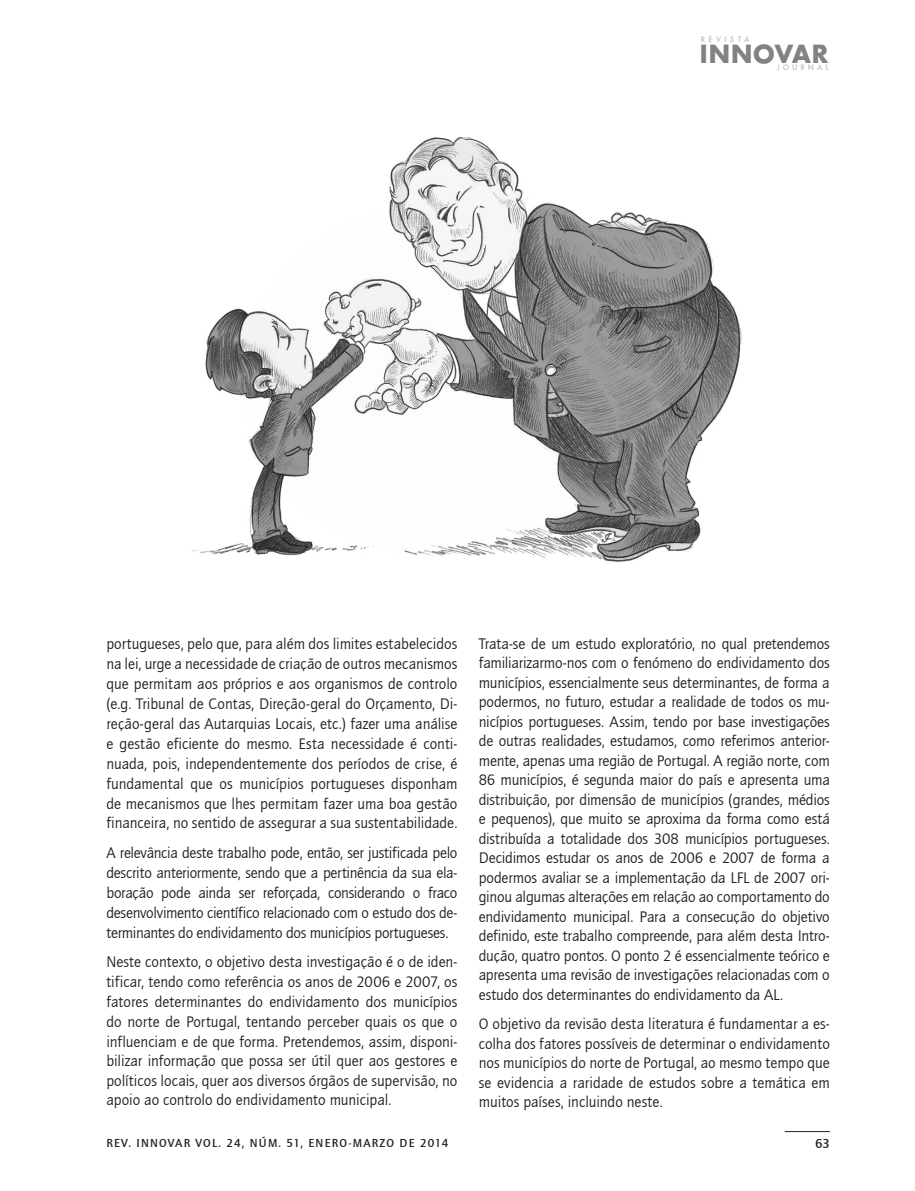
<style>
.page{position:relative;width:915px;height:1191px;background:#fff}
.page>*{position:absolute;margin:0;border:0;box-sizing:border-box;transform-origin:0 0}
.t1{font:700 27.3px "Futura TEE";letter-spacing:.005em;color:#808285}
._1_texto_Portugues{font:15.75px/19.5px "Quay Sans ITCTT Book";letter-spacing:-.005em;color:#231f20;text-align:justify}
._0_página{font:13.5px "Quay Sans Md ITCTT";color:#231f20}
.t2{font:12px "Quay Sans Md ITCTT";letter-spacing:.1em;color:#231f20}
.t3{font:500 8.25px "Futura TEE";letter-spacing:.36em;color:#bcbdc0}
.t4{font:500 8.25px "Futura TEE";letter-spacing:.4em;color:#bcbdc0}
</style>
<div class="page">
<hr style="left:784px;top:1131px;width:45px;height:1px;background:#231f20">
<img style="left:191px;top:137px;width:551px;height:425px">
<p class="t4" style="left:700px;top:34px;width:50px">REVISTA</p>
<h1 class="t1" style="left:699px;top:37px;width:130px">INNOVAR</h1>
<p class="t3" style="left:776px;top:62px;width:53px">JOURNAL</p>
<p class="_1_texto_Portugues" style="left:106px;top:634px;width:352px;line-height:20px">portugueses, pelo que, para além dos limites estabelecidos na lei, urge a necessidade de criação de outros mecanismos que permitam aos próprios e aos organismos de controlo (e.g. Tribunal de Contas, Direção-geral do Orçamento, Di&shy;reção-geral das Autarquias Locais, etc.) fazer uma análise e gestão eficiente do mesmo. Esta necessidade é conti&shy;nuada, pois, independentemente dos períodos de crise, é fundamental que os municípios portugueses disponham de mecanismos que lhes permitam fazer uma boa gestão financeira, no sentido de assegurar a sua sustentabilidade.</p>
<p class="_1_texto_Portugues" style="left:106px;top:843px;width:352px;line-height:20px">A relevância deste trabalho pode, então, ser justificada pelo descrito anteriormente, sendo que a pertinência da sua ela&shy;boração pode ainda ser reforçada, considerando o fraco desenvolvimento científico relacionado com o estudo dos de&shy;terminantes do endividamento dos municípios portugueses.</p>
<p class="_1_texto_Portugues" style="left:106px;top:952px;width:352px">Neste contexto, o objetivo desta investigação é o de iden&shy;tificar, tendo como referência os anos de 2006 e 2007, os fatores determinantes do endividamento dos municípios do norte de Portugal, tentando perceber quais os que o influenciam e de que forma. Pretendemos, assim, disponi&shy;bilizar informação que possa ser útil quer aos gestores e políticos locais, quer aos diversos órgãos de supervisão, no apoio ao controlo do endividamento municipal.</p>
<p class="_1_texto_Portugues" style="left:478px;top:634px;width:352px">Trata-se de um estudo exploratório, no qual pretendemos familiarizarmo-nos com o fenómeno do endividamento dos municípios, essencialmente seus determinantes, de forma a podermos, no futuro, estudar a realidade de todos os mu&shy;nicípios portugueses. Assim, tendo por base investigações de outras realidades, estudamos, como referimos anterior&shy;mente, apenas uma região de Portugal. A região norte, com 86 municípios, é segunda maior do país e apresenta uma distribuição, por dimensão de municípios (grandes, médios e pequenos), que muito se aproxima da forma como está distribuída a totalidade dos 308 municípios portugueses.<br>Decidimos estudar os anos de 2006 e 2007 de forma a podermos avaliar se a implementação da LFL de 2007 ori&shy;ginou algumas alterações em relação ao comportamento do endividamento municipal. Para a consecução do objetivo definido, este trabalho compreende, para além desta Intro&shy;dução, quatro pontos. O ponto 2 é essencialmente teórico e apresenta uma revisão de investigações relacionadas com o estudo dos determinantes do endividamento da AL.</p>
<p class="_1_texto_Portugues" style="left:478px;top:1014px;width:352px">O objetivo da revisão desta literatura é fundamentar a es&shy;colha dos fatores possíveis de determinar o endividamento nos municípios do norte de Portugal, ao mesmo tempo que se evidencia a raridade de estudos sobre a temática em muitos países, incluindo neste.</p>
<p class="t2" style="left:106px;top:1136px;width:343px">REV. INNOVAR VOL. 24, NÚM. 51, ENERO-MARZO DE 2014</p>
<p class="_0_página" style="left:814px;top:1136px;width:16px">63</p>
</div>
